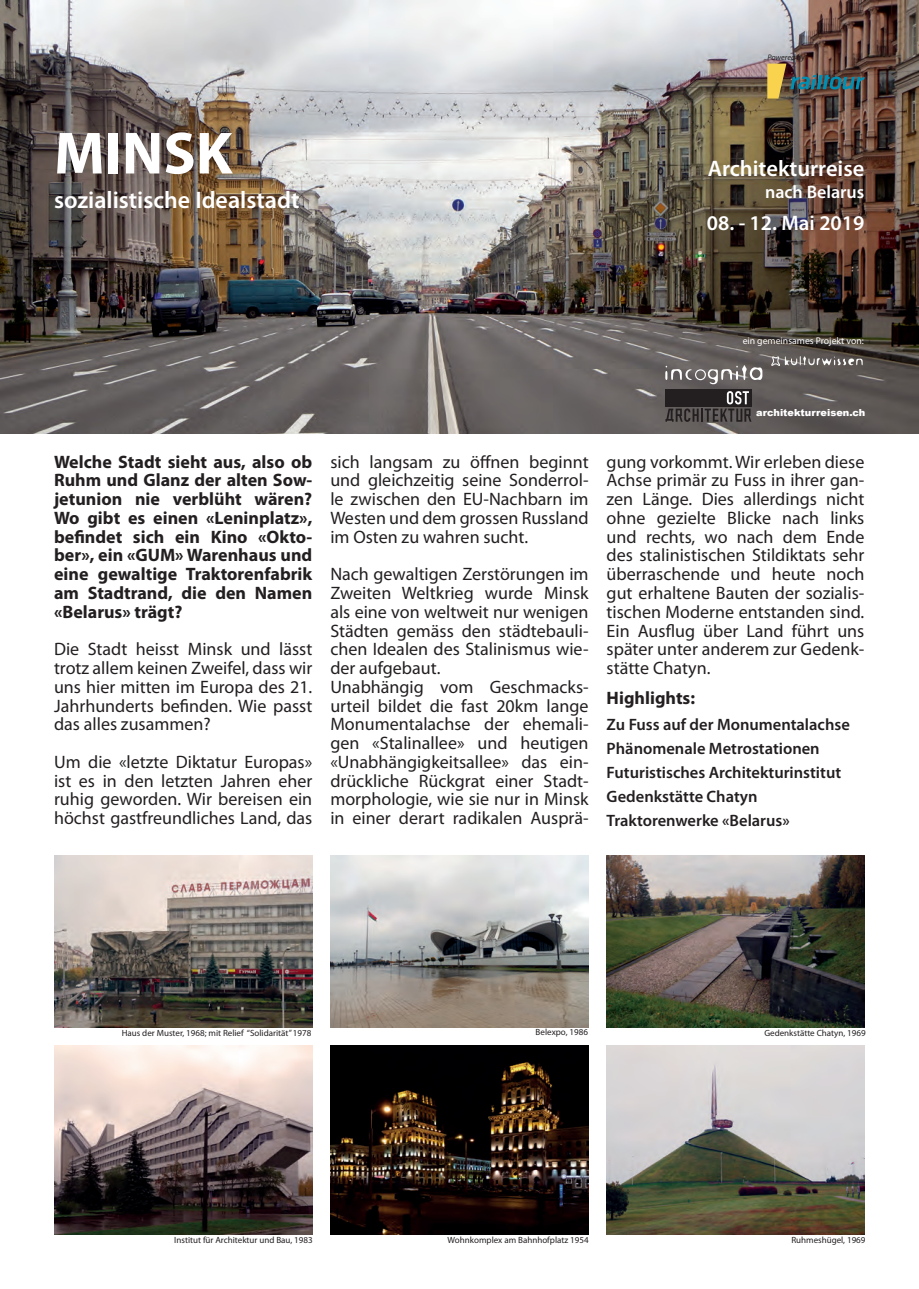
<style>
.page{position:relative;width:919px;height:1289px;background:#fff}
.page>*{position:absolute;margin:0;border:0;box-sizing:border-box;transform-origin:0 0}
.t1{font:700 60px "Myriad Pro";color:#fff}
.t2{font:600 24px "Myriad Pro";color:#fff}
.t3{font:600 22.5px "Myriad Pro";color:#fff}
.t4{font:600 21px "Myriad Pro";color:#fff}
.No_Spacing{font:18px/18.8px "Myriad Pro";color:#231f20;text-align:justify}
.No_Spacing-2{font:700 18px/18.8px "Myriad Pro";color:#231f20;text-align:justify}
.t5{font:600 18px "Myriad Pro";color:#fff}
.No_Spacing-3{font:600 16.5px "Myriad Pro";color:#231f20}
.t6{font:9.75px "Myriad Pro";color:#fff}
.t7{font:900 9.75px "Arial";color:#fff}
.t8{font:9px "Myriad Pro";color:#231f20}
.t9{font:italic 8.1px "Myriad Pro";letter-spacing:-.005em;color:#231f20}
</style>
<div class="page">
<img style="left:0;top:0;width:918px;height:434px">
<svg style="left:665px;top:365px;width:97px;height:19px;background:#868281"></svg>
<svg style="left:771px;top:356px;width:91px;height:10px"></svg>
<img style="left:767px;top:64px;width:97px;height:35px">
<img style="left:54px;top:855px;width:258px;height:172px">
<img style="left:330px;top:1045px;width:258px;height:189px">
<img style="left:606px;top:1045px;width:258px;height:189px">
<img style="left:330px;top:855px;width:258px;height:172px">
<img style="left:606px;top:855px;width:258px;height:172px">
<img style="left:54px;top:1045px;width:258px;height:189px">
<div style="left:664px;top:389px;width:87px;height:17px;background:#231f20"></div>
<svg style="left:665px;top:391px;width:86px;height:31px"></svg>
<p class="t1" style="left:54px;top:114px;width:180px">MINSK</p>
<p class="t2" style="left:54px;top:185px;width:247px">sozialistische Idealstadt</p>
<p class="t9" style="left:767px;top:52px;width:39px">Powered by</p>
<p class="t3" style="left:707px;top:154px;width:158px">Architekturreise</p>
<p class="t5" style="left:765px;top:180px;width:101px">nach Belarus</p>
<p class="t4" style="left:706px;top:210px;width:159px">08. - 12. Mai 2019</p>
<p class="t6" style="left:742px;top:335px;width:123px">ein gemeinsames Projekt von:</p>
<p class="No_Spacing-2" style="left:54px;top:451px;width:260px">Welche Stadt sieht aus, also ob Ruhm und Glanz der alten Sow&shy;jetunion nie verblüht wären?<br>Wo gibt es einen «Leninplatz», befindet sich ein Kino «Okto&shy;ber», ein «GUM» Warenhaus und eine gewaltige Traktorenfabrik am Stadtrand, die den Namen «Belarus» trägt?</p>
<p class="No_Spacing" style="left:54px;top:639px;width:260px">Die Stadt heisst Minsk und lässt trotz allem keinen Zweifel, dass wir uns hier mitten im Europa des 21.<br>Jahrhunderts befinden. Wie passt das alles zusammen?</p>
<p class="No_Spacing" style="left:54px;top:752px;width:260px">Um die «letzte Diktatur Europas» ist es in den letzten Jahren eher ruhig geworden. Wir bereisen ein höchst gastfreundliches Land, das</p>
<p class="No_Spacing" style="left:330px;top:452px;width:260px">sich langsam zu öffnen beginnt und gleichzeitig seine Sonderrol&shy;le zwischen den EU-Nachbarn im Westen und dem grossen Russland im Osten zu wahren sucht.</p>
<p class="No_Spacing" style="left:330px;top:564px;width:260px">Nach gewaltigen Zerstörungen im Zweiten Weltkrieg wurde Minsk als eine von weltweit nur wenigen Städten gemäss den städtebauli&shy;chen Idealen des Stalinismus wie&shy;der aufgebaut.</p>
<p class="No_Spacing" style="left:330px;top:677px;width:260px">Unabhängig vom Geschmacks&shy;urteil bildet die fast 20km lange Monumentalachse der ehemali&shy;gen «Stalinallee» und heutigen «Unabhängigkeitsallee» das ein&shy;drückliche Rückgrat einer Stadt&shy;morphologie, wie sie nur in Minsk in einer derart radikalen Ausprä-</p>
<p class="t7" style="left:756px;top:406px;width:111px">architekturreisen.ch</p>
<p class="No_Spacing" style="left:606px;top:452px;width:259px">gung vorkommt. Wir erleben diese Achse primär zu Fuss in ihrer gan&shy;zen Länge. Dies allerdings nicht ohne gezielte Blicke nach links und rechts, wo nach dem Ende des stalinistischen Stildiktats sehr überraschende und heute noch gut erhaltene Bauten der sozialis&shy;tischen Moderne entstanden sind.<br>Ein Ausflug über Land führt uns später unter anderem zur Gedenk&shy;stätte Chatyn.</p>
<p class="No_Spacing-2" style="left:606px;top:688px;width:90px">Highlights:</p>
<p class="No_Spacing-3" style="left:606px;top:713px;width:245px">Zu Fuss auf der Monumentalachse</p>
<p class="No_Spacing-3" style="left:606px;top:737px;width:214px">Phänomenale Metrostationen</p>
<p class="No_Spacing-3" style="left:606px;top:761px;width:236px">Futuristisches Architekturinstitut</p>
<p class="No_Spacing-3" style="left:606px;top:785px;width:152px">Gedenkstätte Chatyn</p>
<p class="No_Spacing-3" style="left:606px;top:809px;width:185px">Traktorenwerke «Belarus»</p>
<p class="t8" style="left:122px;top:1027px;width:191px">Haus der Muster, 1968; mit Relief “Solidarität” 1978</p>
<p class="t8" style="left:174px;top:1233px;width:140px">Institut für Architektur und Bau, 1983</p>
<p class="t8" style="left:535px;top:1026px;width:54px">Belexpo, 1986</p>
<p class="t8" style="left:764px;top:1027px;width:103px">Gedenkstätte Chatyn, 1969</p>
<p class="t8" style="left:447px;top:1234px;width:142px">Wohnkomplex am Bahnhofplatz 1954</p>
<p class="t8" style="left:791px;top:1234px;width:76px">Ruhmeshügel, 1969</p>
</div>
